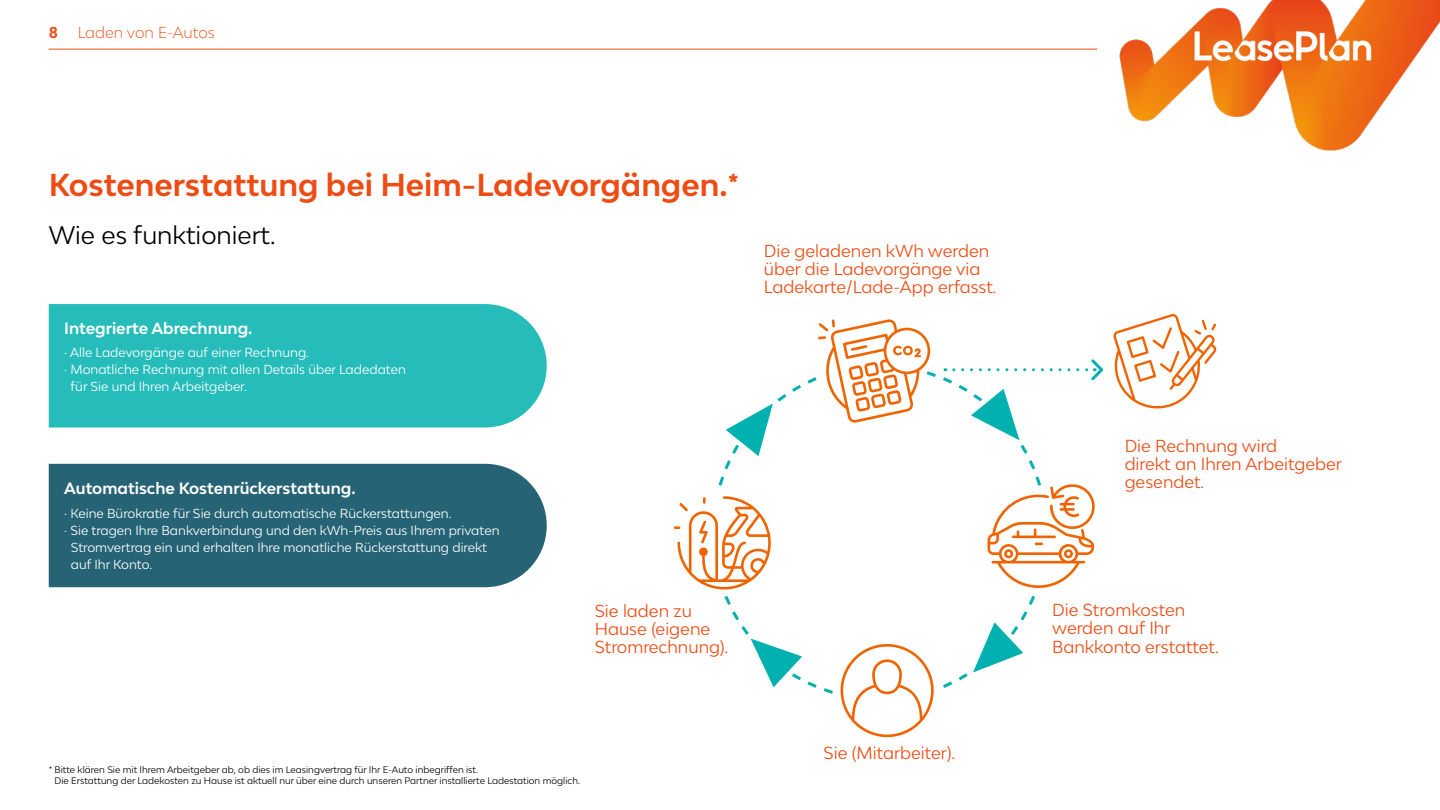
<style>
.page{position:relative;width:1440px;height:810px;background:#fff}
.page>*{position:absolute;margin:0;border:0;box-sizing:border-box;transform-origin:0 0}
.t1{font:700 30px "Lease Plan";color:#ee4c14}
.t2{font:24px "Lease Plan";color:#000}
.t3{font:16.5px/18.1px "Lease Plan";color:#ee4c14}
.t4{font:700 15.45px "Lease Plan";color:#fff}
.t5{font:300 15px "Lease Plan";color:#ee4c14}
.t6{font:700 15px "Lease Plan";color:#ee4c14}
.t7{font:12.38px "Lease Plan";color:#fff}
.t8{font:9px/10.8px "Lease Plan";color:#000}
</style>
<div class="page">
<img style="left:1120px;top:0;width:320px;height:151px">
<div style="left:49px;top:304px;width:498px;height:123px;background:#26bcba"></div>
<div style="left:49px;top:464px;width:498px;height:123px;background:#266475"></div>
<hr style="left:49px;top:49px;width:1048px;height:1px;background:#ee4c14">
<svg style="left:674px;top:314px;width:543px;height:424px"></svg>
<p class="t6" style="left:49px;top:23px;width:11px">8</p>
<p class="t5" style="left:78px;top:23px;width:139px">Laden von E-Autos</p>
<h1 class="t1" style="left:49px;top:165px;width:692px">Kostenerstattung bei Heim-Ladevorgängen.*</h1>
<h2 class="t2" style="left:49px;top:219px;width:228px">Wie es funktioniert.</h2>
<p class="t4" style="left:64px;top:318px;width:190px">Integrierte Abrechnung.</p>
<p class="t7" style="left:64px;top:344px;width:246px">· Alle Ladevorgänge auf einer Rechnung.</p>
<p class="t7" style="left:64px;top:361px;width:343px">· Monatliche Rechnung mit allen Details über Ladedaten</p>
<p class="t7" style="left:71px;top:378px;width:178px">für Sie und Ihren Arbeitgeber.</p>
<h3 class="t3" style="left:764px;top:242px;width:234px">Die geladenen kWh werden über die Ladevorgänge via<br>Ladekarte/Lade-App erfasst.</h3>
<p class="t4" style="left:64px;top:479px;width:293px">Automatische Kostenrückerstattung.</p>
<p class="t7" style="left:64px;top:505px;width:389px">· Keine Bürokratie für Sie durch automatische Rückerstattungen.</p>
<p class="t7" style="left:64px;top:522px;width:437px">· Sie tragen Ihre Bankverbindung und den kWh-Preis aus Ihrem privaten</p>
<p class="t7" style="left:71px;top:539px;width:418px">Stromvertrag ein und erhalten Ihre monatliche Rückerstattung direkt</p>
<p class="t7" style="left:71px;top:556px;width:83px">auf Ihr Konto.</p>
<h3 class="t3" style="left:595px;top:602px;width:135px">Sie laden zu<br>Hause (eigene<br>Stromrechnung).</h3>
<p class="t8" style="left:55px;top:764px;width:527px;text-indent:-6px">* Bitte klären Sie mit Ihrem Arbeitgeber ab, ob dies im Leasingvertrag für Ihr E-Auto inbegriffen ist.<br>Die Erstattung der Ladekosten zu Hause ist aktuell nur über eine durch unseren Partner installierte Ladestation möglich.</p>
<h3 class="t3" style="left:824px;top:743px;width:133px">Sie (Mitarbeiter).</h3>
<h3 class="t3" style="left:1125px;top:436px;width:219px">Die Rechnung wird<br>direkt an Ihren Arbeitgeber gesendet.</h3>
<h3 class="t3" style="left:1052px;top:601px;width:168px">Die Stromkosten werden auf Ihr<br>Bankkonto erstattet.</h3>
</div>
